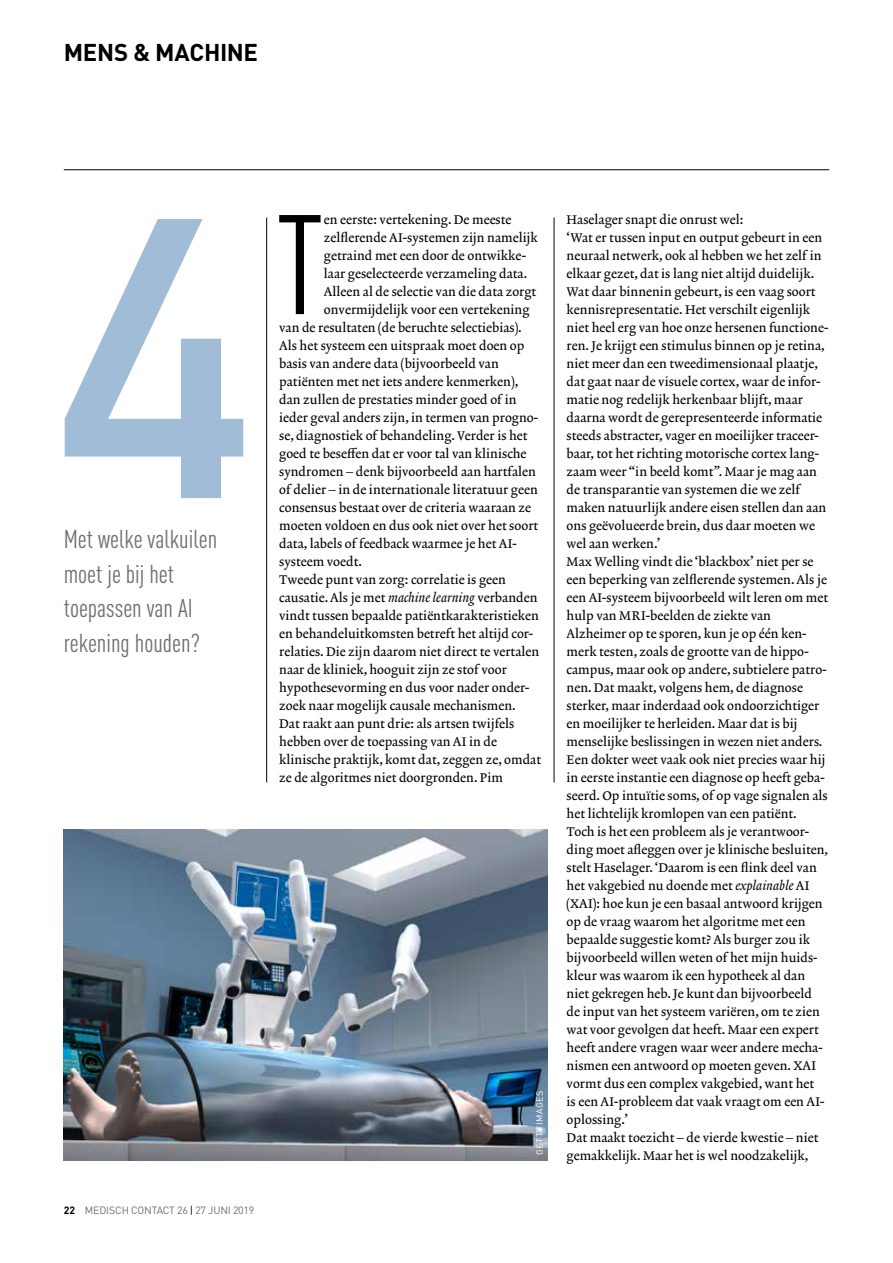
<style>
.page{position:relative;width:893px;height:1263px;background:#fff}
.page>*{position:absolute;margin:0;border:0;box-sizing:border-box;transform-origin:0 0}
.t1{font:700 391.95px "DIN Alternate";color:#a1bcd7}
.t2{font:condensed 139.2px "DINOT";color:#000}
.t3{font:condensed 25.5px/34.5px "DINOT";color:#706f6f}
.t4{font:700 24px "DINOT";letter-spacing:-.015em;color:#000}
.t5{font:12.75px/18px "Lexicon No 2 Roman A";color:#000}
.t6{font:10.5px "DINOT";letter-spacing:-.015em;color:#706f6f}
.t7{font:9px "DINOT";letter-spacing:.06em;color:#fff}
.s1{font-weight:700;color:#000}
.s2{color:#000}
.s3{font-family:"Lexicon No 2 Italic A"}
</style>
<div class="page">
<hr style="left:64px;top:169px;width:765px;height:1px;background:#000">
<img style="left:64px;top:829px;width:483px;height:332px">
<hr style="left:266px;top:218px;width:1px;height:564px;background:#000">
<hr style="left:554px;top:218px;width:1px;height:564px;background:#000">
<h3 class="t4" style="left:64px;top:36px;width:196px">MENS &amp; MACHINE</h3>
<h1 class="t1" style="left:60px;top:62px;width:190px">4</h1>
<h3 class="t3" style="left:64px;top:522px;width:155px">Met welke valkuilen moet je bij het toepassen van AI rekening houden?</h3>
<p class="t6" style="left:64px;top:1204px;width:192px"><span class="s1">22</span> MEDISCH CONTACT 26 <span class="s2">|</span> 27 JUNI 2019</p>
<h2 class="t2" style="left:276px;top:184px;width:49px">T</h2>
<p class="t5" style="left:324px;top:211px;width:189px">en eerste: vertekening. De meeste</p>
<p class="t5" style="left:324px;top:229px;width:215px">zelflerende AI-systemen zijn namelijk</p>
<p class="t5" style="left:324px;top:247px;width:204px">getraind met een door de ontwikke-</p>
<p class="t5" style="left:324px;top:265px;width:205px">laar geselecteerde verzameling data.</p>
<p class="t5" style="left:324px;top:283px;width:214px">Alleen al de selectie van die data zorgt</p>
<p class="t5" style="left:324px;top:301px;width:207px">onvermijdelijk voor een vertekening</p>
<p class="t5" style="left:279px;top:319px;width:244px">van de resultaten (de beruchte selectiebias).</p>
<p class="t5" style="left:279px;top:337px;width:247px">Als het systeem een uitspraak moet doen op</p>
<p class="t5" style="left:279px;top:355px;width:221px">basis van andere data (bijvoorbeeld van</p>
<p class="t5" style="left:279px;top:373px;width:240px">patiënten met net iets andere kenmerken),</p>
<p class="t5" style="left:279px;top:391px;width:239px">dan zullen de prestaties minder goed of in</p>
<p class="t5" style="left:279px;top:409px;width:260px">ieder geval anders zijn, in termen van progno-</p>
<p class="t5" style="left:279px;top:427px;width:250px">se, diagnostiek of behandeling. Verder is het</p>
<p class="t5" style="left:279px;top:445px;width:249px">goed te beseffen dat er voor tal van klinische</p>
<p class="t5" style="left:279px;top:463px;width:258px">syndromen – denk bijvoorbeeld aan hartfalen</p>
<p class="t5" style="left:279px;top:481px;width:260px">of delier – in de internationale literatuur geen</p>
<p class="t5" style="left:279px;top:499px;width:253px">consensus bestaat over de criteria waaraan ze</p>
<p class="t5" style="left:279px;top:517px;width:261px">moeten voldoen en dus ook niet over het soort</p>
<p class="t5" style="left:279px;top:535px;width:239px">data, labels of feedback waarmee je het AI-</p>
<p class="t5" style="left:279px;top:553px;width:84px">systeem voedt.</p>
<p class="t5" style="left:279px;top:571px;width:228px">Tweede punt van zorg: correlatie is geen</p>
<p class="t5" style="left:279px;top:589px;width:260px">causatie. Als je met <span class="s3">machine learning</span> verbanden</p>
<p class="t5" style="left:279px;top:607px;width:261px">vindt tussen bepaalde patiëntkarakteristieken</p>
<p class="t5" style="left:279px;top:625px;width:255px">en behandeluitkomsten betreft het altijd cor-</p>
<p class="t5" style="left:279px;top:643px;width:262px">relaties. Die zijn daarom niet direct te vertalen</p>
<p class="t5" style="left:279px;top:661px;width:229px">naar de kliniek, hooguit zijn ze stof voor</p>
<p class="t5" style="left:279px;top:679px;width:252px">hypothesevorming en dus voor nader onder-</p>
<p class="t5" style="left:279px;top:697px;width:238px">zoek naar mogelijk causale mechanismen.</p>
<p class="t5" style="left:279px;top:715px;width:237px">Dat raakt aan punt drie: als artsen twijfels</p>
<p class="t5" style="left:279px;top:733px;width:219px">hebben over de toepassing van AI in de</p>
<p class="t5" style="left:279px;top:751px;width:263px">klinische praktijk, komt dat, zeggen ze, omdat</p>
<p class="t5" style="left:279px;top:769px;width:225px">ze de algoritmes niet doorgronden. Pim</p>
<p class="t7" style="left:534px;top:1155px;width:66px;rotate:-90deg">GETTY IMAGES</p>
<p class="t5" style="left:567px;top:211px;width:263px">Haselager snapt die onrust wel:<br>‘Wat er tussen input en output gebeurt in een neuraal netwerk, ook al hebben we het zelf in elkaar gezet, dat is lang niet altijd duidelijk.<br>Wat daar binnenin gebeurt, is een vaag soort kennisrepresentatie. Het verschilt eigenlijk niet heel erg van hoe onze hersenen functione&shy;ren. Je krijgt een stimulus binnen op je retina, niet meer dan een tweedimensionaal plaatje, dat gaat naar de visuele cortex, waar de infor&shy;matie nog redelijk herkenbaar blijft, maar daarna wordt de gerepresenteerde informatie steeds abstracter, vager en moeilijker traceer&shy;baar, tot het richting motorische cortex lang&shy;zaam weer “in beeld komt”. Maar je mag aan de transparantie van systemen die we zelf maken natuurlijk andere eisen stellen dan aan ons geëvolueerde brein, dus daar moeten we wel aan werken.’<br>Max Welling vindt die ‘blackbox’ niet per se een beperking van zelflerende systemen. Als je een AI-systeem bijvoorbeeld wilt leren om met hulp van MRI-beelden de ziekte van Alzheimer op te sporen, kun je op één ken&shy;merk testen, zoals de grootte van de hippo&shy;campus, maar ook op andere, subtielere patro&shy;nen. Dat maakt, volgens hem, de diagnose sterker, maar inderdaad ook ondoorzichtiger en moeilijker te herleiden. Maar dat is bij menselijke beslissingen in wezen niet anders.<br>Een dokter weet vaak ook niet precies waar hij in eerste instantie een diagnose op heeft geba&shy;seerd. Op intuïtie soms, of op vage signalen als het lichtelijk kromlopen van een patiënt.<br>Toch is het een probleem als je verantwoor&shy;ding moet afleggen over je klinische besluiten, stelt Haselager. ‘Daarom is een flink deel van het vakgebied nu doende met <span class="s3">explainable</span> AI (XAI): hoe kun je een basaal antwoord krijgen op de vraag waarom het algoritme met een bepaalde suggestie komt? Als burger zou ik bijvoorbeeld willen weten of het mijn huids&shy;kleur was waarom ik een hypotheek al dan niet gekregen heb. Je kunt dan bijvoorbeeld de input van het systeem variëren, om te zien wat voor gevolgen dat heeft. Maar een expert heeft andere vragen waar weer andere mecha&shy;nismen een antwoord op moeten geven. XAI vormt dus een complex vakgebied, want het<br>is een AI-probleem dat vaak vraagt om een AI&shy;oplossing.’<br>Dat maakt toezicht – de vierde kwestie – niet gemakkelijk. Maar het is wel noodzakelijk,</p>
</div>
